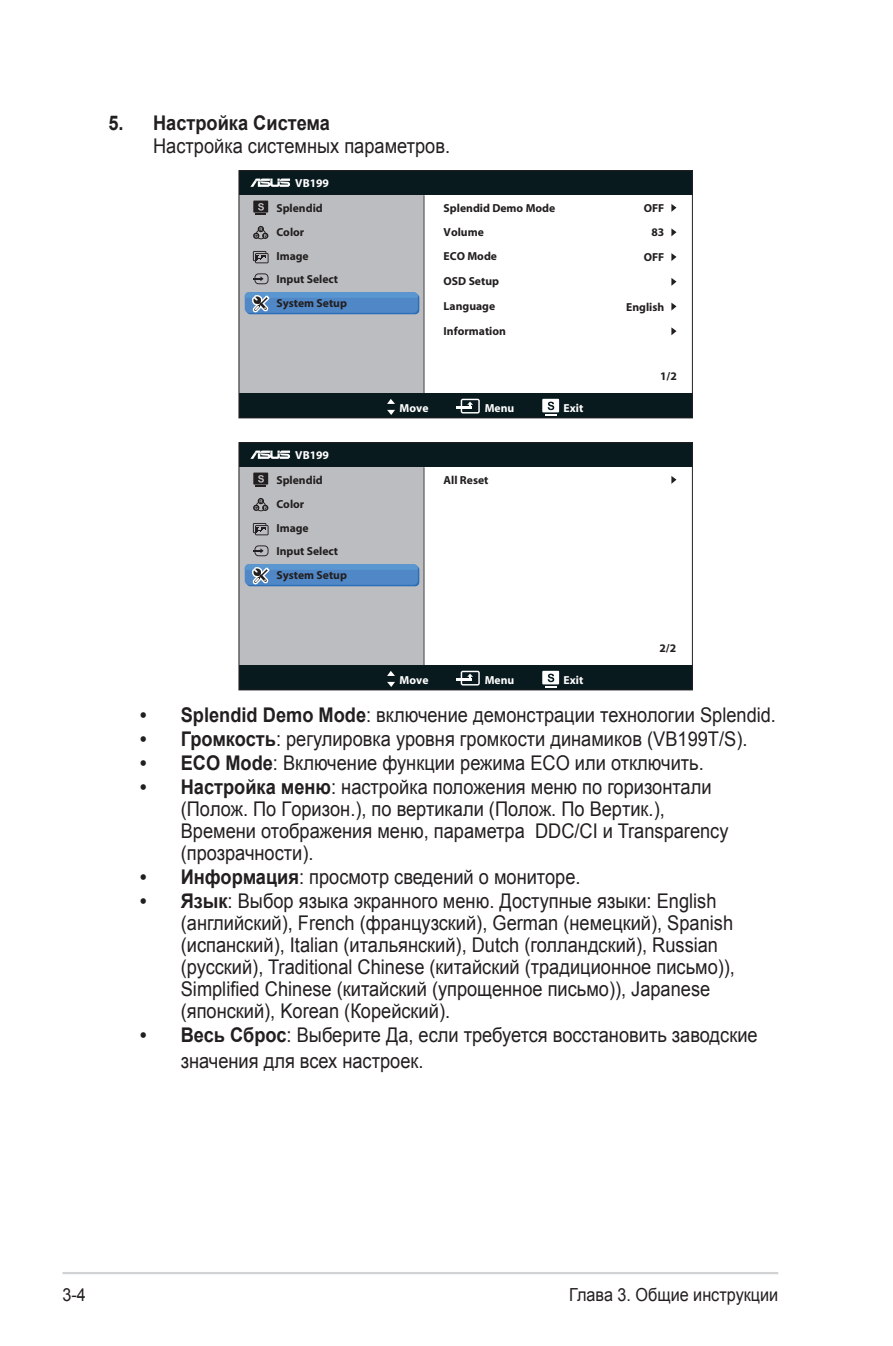
<style>
.page{position:relative;width:893px;height:1346px;background:#fff}
.page>*{position:absolute;margin:0;border:0;box-sizing:border-box;transform-origin:0 0}
.Bulleted_Text{font:20.25px/22.1px "Arial";color:#231f20;scale:.9 1}
.List{font:20.25px "Arial";color:#231f20;scale:.9 1}
.List-2{font:700 20.25px "Arial";color:#231f20;scale:.9 1}
.t1{font:18px "Arial";color:#231f20;scale:.9 1}
.t2{font:700 11.7px/23.4px "Myriad";color:#231f20}
.t3{font:700 11.7px "Myriad";color:#fff}
.s1{font-weight:700}
</style>
<div class="page">
<hr style="left:63px;top:1272px;width:715px;height:2px;background:#d1d2d4">
<div style="left:239px;top:171px;width:453px;height:24px;background:#091a1f"></div>
<div style="left:239px;top:393px;width:453px;height:25px;background:#091a1f"></div>
<div style="left:239px;top:195px;width:185px;height:198px;background:#bcbdc0"></div>
<div style="left:239px;top:170px;width:454px;height:248px;border:1px solid #231f20"></div>
<hr style="left:424px;top:195px;width:1px;height:198px;background:#231f20">
<div style="left:253px;top:201px;width:15px;height:12px;background:#231f20"></div>
<svg style="left:256px;top:203px;width:10px;height:12px"></svg>
<svg style="left:253px;top:226px;width:15px;height:13px"></svg>
<svg style="left:253px;top:251px;width:16px;height:12px"></svg>
<svg style="left:253px;top:273px;width:16px;height:11px"></svg>
<svg style="left:250px;top:179px;width:40px;height:8px"></svg>
<svg style="left:542px;top:399px;width:17px;height:16px"></svg>
<svg style="left:387px;top:399px;width:8px;height:5px"></svg>
<svg style="left:387px;top:410px;width:8px;height:5px"></svg>
<svg style="left:671px;top:204px;width:5px;height:8px"></svg>
<svg style="left:671px;top:228px;width:5px;height:8px"></svg>
<svg style="left:671px;top:253px;width:5px;height:8px"></svg>
<svg style="left:671px;top:278px;width:5px;height:8px"></svg>
<svg style="left:671px;top:303px;width:5px;height:8px"></svg>
<svg style="left:671px;top:327px;width:5px;height:8px"></svg>
<svg style="left:456px;top:399px;width:24px;height:14px"></svg>
<svg style="left:245px;top:292px;width:173px;height:23px;background:#588cc5"></svg>
<div style="left:239px;top:442px;width:453px;height:25px;background:#091a1f"></div>
<div style="left:239px;top:665px;width:453px;height:25px;background:#091a1f"></div>
<div style="left:239px;top:467px;width:185px;height:198px;background:#bcbdc0"></div>
<div style="left:239px;top:442px;width:454px;height:248px;border:1px solid #231f20"></div>
<hr style="left:424px;top:467px;width:1px;height:198px;background:#231f20">
<div style="left:253px;top:472px;width:15px;height:12px;background:#231f20"></div>
<svg style="left:256px;top:475px;width:10px;height:12px"></svg>
<svg style="left:253px;top:498px;width:15px;height:13px"></svg>
<svg style="left:253px;top:523px;width:16px;height:12px"></svg>
<svg style="left:253px;top:545px;width:16px;height:11px"></svg>
<svg style="left:250px;top:450px;width:40px;height:9px"></svg>
<svg style="left:542px;top:671px;width:17px;height:16px"></svg>
<svg style="left:387px;top:671px;width:8px;height:5px"></svg>
<svg style="left:387px;top:682px;width:8px;height:5px"></svg>
<svg style="left:671px;top:476px;width:5px;height:8px"></svg>
<svg style="left:456px;top:671px;width:24px;height:14px"></svg>
<svg style="left:245px;top:564px;width:173px;height:23px;background:#588cc5"></svg>
<p class="List-2" style="left:108px;top:109px;width:248px">5. Настройка Система</p>
<p class="List" style="left:153px;top:133px;width:331px">Настройка системных параметров.</p>
<p class="t3" style="left:295px;top:177px;width:35px">VB199</p>
<p class="t2" style="left:276px;top:197px;width:63px">Splendid<br>Color<br>Image<br>Input Select</p>
<p class="t2" style="left:444px;top:197px;width:113px">Splendid Demo Mode</p>
<p class="t2" style="left:644px;top:197px;width:22px;line-height:24.3px;text-align:right">OFF<br>83<br>OFF</p>
<p class="t2" style="left:444px;top:221px;width:55px">Volume<br>ECO Mode</p>
<p class="t2" style="left:444px;top:270px;width:57px">OSD Setup</p>
<p class="t2" style="left:276px;top:292px;width:72px">System Setup</p>
<p class="t2" style="left:444px;top:295px;width:64px;line-height:24.3px">Language<br>Information</p>
<p class="t3" style="left:295px;top:448px;width:35px">VB199</p>
<p class="t2" style="left:276px;top:469px;width:63px">Splendid<br>Color<br>Image<br>Input Select</p>
<p class="t2" style="left:276px;top:564px;width:72px">System Setup</p>
<p class="t3" style="left:400px;top:402px;width:30px">Move</p>
<p class="t3" style="left:485px;top:402px;width:31px">Menu</p>
<p class="t3" style="left:564px;top:402px;width:21px">Exit</p>
<p class="t2" style="left:444px;top:469px;width:46px">All Reset</p>
<p class="t3" style="left:400px;top:674px;width:30px">Move</p>
<p class="t3" style="left:485px;top:674px;width:31px">Menu</p>
<p class="t3" style="left:564px;top:674px;width:21px">Exit</p>
<p class="t2" style="left:626px;top:295px;width:40px">English</p>
<p class="t2" style="left:660px;top:365px;width:18px">1/2</p>
<p class="t2" style="left:659px;top:636px;width:18px">2/2</p>
<p class="Bulleted_Text" style="left:140px;top:704px;width:708px"><span class="s1">• Splendid Demo Mode</span>: включение демонстрации технологии Splendid.</p>
<p class="Bulleted_Text" style="left:140px;top:728px;width:676px"><span class="s1">• Громкость</span>: регулировка уровня громкости динамиков (VB199T/S).</p>
<p class="Bulleted_Text" style="left:140px;top:752px;width:628px"><span class="s1">• ECO Mode</span>: Включение функции режима ECO или отключить.</p>
<p class="Bulleted_Text" style="left:181px;top:775px;width:610px;text-indent:-40px"><span class="s1">• Настройка меню</span>: настройка положения меню по горизонтали (Пoлoж. Пo Гopизoн.), по вертикали (Пoлoж. Пo Вepтик.), Времени отображения меню, параметра DDC/CI и Transparency (прозрачности).</p>
<p class="Bulleted_Text" style="left:140px;top:866px;width:491px"><span class="s1">• Информация</span>: просмотр сведений о мониторе.</p>
<p class="Bulleted_Text" style="left:181px;top:890px;width:617px;text-indent:-40px"><span class="s1">• Язык</span>: Выбор языка экранного меню. Доступные языки: English (английский), French (французский), German (немецкий), Spanish (испанский), Italian (итальянский), Dutch (голландский), Russian (русский), Traditional Chinese (китайский (традиционное письмо)), Simplified Chinese (китайский (упрощенное письмо)), Japanese (японский), Korean (Корейский).</p>
<p class="Bulleted_Text" style="left:181px;top:1022px;width:642px;line-height:26.6px;text-indent:-40px"><span class="s1">• Весь Сброс</span>: Выберите Да, если требуется восстановить заводские значения для всех настроек.</p>
<p class="t1" style="left:63px;top:1282px;width:28px">3-4</p>
<p class="t1" style="left:569px;top:1282px;width:234px">Глава 3. Общие инструкции</p>
</div>
